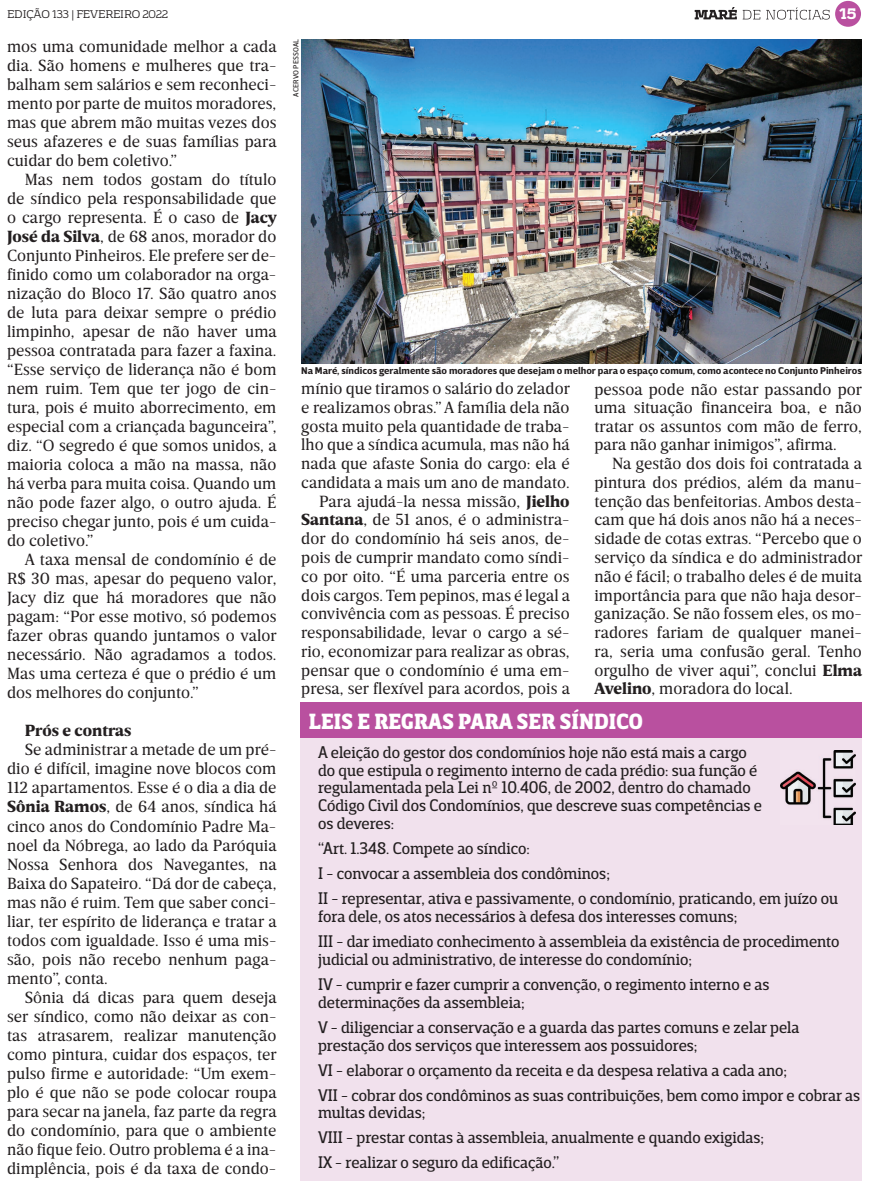
<style>
.page{position:relative;width:869px;height:1188px;background:#fff}
.page>*{position:absolute;margin:0;border:0;box-sizing:border-box;transform-origin:0 0}
.t1{font:900 21.25px "Breve Slab Title";letter-spacing:.01em;color:#fff}
.t2{font:16.5px/19px "Breve News";color:#231f20;text-align:justify}
.t3{font:900 16.5px "Breve News";color:#231f20}
.t4{font:16.25px/25px "Breve Slab Title";color:#231f20}
.t5{font:900 13.75px "Vezus Serif W01";color:#fff}
.t6{font:700 10px "Breve Sans Text";color:#231f20}
.t7{font:10px "Vezus Serif W01";color:#231f20}
.t8{font:7.5px "Breve Sans Text";letter-spacing:.01em;color:#231f20}
.s1{font-weight:900}
</style>
<div class="page">
<div style="left:300px;top:726px;width:561px;height:454px;background:#f1e1ed"></div>
<img style="left:301px;top:39px;width:560px;height:324px">
<div style="left:300px;top:702px;width:561px;height:35px;background:#b9509f"></div>
<img style="left:780px;top:750px;width:75px;height:74px">
<svg style="left:694px;top:7px;width:42px;height:12px"></svg>
<svg style="left:742px;top:7px;width:87px;height:13px"></svg>
<div style="left:834px;top:1px;width:26px;height:26px;background:#b9509f;border-radius:50%"></div>
<p class="t7" style="left:7px;top:8px;width:162px">EDIÇÃO 133 | FEVEREIRO 2022</p>
<p class="t5" style="left:839px;top:4px;width:19px">15</p>
<p class="t2" style="left:7px;top:37px;width:271px">mos uma comunidade melhor a cada dia. São homens e mulheres que tra&shy;balham sem salários e sem reconheci&shy;mento por parte de muitos moradores, mas que abrem mão muitas vezes dos seus afazeres e de suas famílias para cuidar do bem coletivo.”</p>
<p class="t2" style="left:7px;top:170px;width:271px;text-indent:18px">Mas nem todos gostam do título de síndico pela responsabilidade que o cargo representa. É o caso de <span class="s1">Jacy José da Silva</span>, de 68 anos, morador do Conjunto Pinheiros. Ele prefere ser de&shy;finido como um colaborador na orga&shy;nização do Bloco 17. São quatro anos de luta para deixar sempre o prédio limpinho, apesar de não haver uma pessoa contratada para fazer a faxina. “Esse serviço de liderança não é bom nem ruim. Tem que ter jogo de cin&shy;tura, pois é muito aborrecimento, em especial com a criançada bagunceira”, diz. “O segredo é que somos unidos, a maioria coloca a mão na massa, não há verba para muita coisa. Quando um não pode fazer algo, o outro ajuda. É preciso chegar junto, pois é um cuida&shy;do coletivo.”</p>
<p class="t2" style="left:7px;top:550px;width:271px;text-indent:18px">A taxa mensal de condomínio é de R$ 30 mas, apesar do pequeno valor, Jacy diz que há moradores que não pagam: “Por esse motivo, só podemos fazer obras quando juntamos o valor necessário. Não agradamos a todos.<br>Mas uma certeza é que o prédio é um dos melhores do conjunto.”</p>
<p class="t3" style="left:25px;top:721px;width:108px">Prós e contras</p>
<p class="t2" style="left:7px;top:740px;width:271px;text-indent:18px">Se administrar a metade de um pré&shy;dio é difícil, imagine nove blocos com 112 apartamentos. Esse é o dia a dia de <span class="s1">Sônia Ramos</span>, de 64 anos, síndica há cinco anos do Condomínio Padre Ma&shy;noel da Nóbrega, ao lado da Paróquia Nossa Senhora dos Navegantes, na Baixa do Sapateiro. “Dá dor de cabeça, mas não é ruim. Tem que saber conci&shy;liar, ter espírito de liderança e tratar a todos com igualdade. Isso é uma mis&shy;são, pois não recebo nenhum paga&shy;mento”, conta.</p>
<p class="t2" style="left:7px;top:987px;width:271px;text-indent:18px">Sônia dá dicas para quem deseja ser síndico, como não deixar as con&shy;tas atrasarem, realizar manutenção como pintura, cuidar dos espaços, ter pulso firme e autoridade: “Um exem&shy;plo é que não se pode colocar roupa para secar na janela, faz parte da regra do condomínio, para que o ambiente não fique feio. Outro problema é a ina&shy;dimplência, pois é da taxa de condo-</p>
<p class="t8" style="left:291px;top:97px;width:59px;rotate:-90deg">ACERVO PESSOAL</p>
<p class="t6" style="left:301px;top:365px;width:562px">Na Maré, síndicos geralmente são moradores que desejam o melhor para o espaço comum, como acontece no Conjunto Pinheiros</p>
<p class="t2" style="left:301px;top:379px;width:270px;text-align:right">mínio que tiramos o salário do zelador e realizamos obras.” A família dela não gosta muito pela quantidade de traba&shy;lho que a síndica acumula, mas não há nada que afaste Sonia do cargo: ela é candidata a mais um ano de mandato.<br>Para ajudá-la nessa missão, <span class="s1">Jielho Santana</span>, de 51 anos, é o administra&shy;dor do condomínio há seis anos, de&shy;pois de cumprir mandato como síndi&shy;co por oito. “É uma parceria entre os dois cargos. Tem pepinos, mas é legal a convivência com as pessoas. É preciso responsabilidade, levar o cargo a sé&shy;rio, economizar para realizar as obras, pensar que o condomínio é uma em&shy;presa, ser flexível para acordos, pois a</p>
<p class="t2" style="left:594px;top:380px;width:269px;line-height:18.6px">pessoa pode não estar passando por uma situação financeira boa, e não tratar os assuntos com mão de ferro, para não ganhar inimigos”, afirma.</p>
<p class="t2" style="left:594px;top:454px;width:269px;text-indent:18px">Na gestão dos dois foi contratada a pintura dos prédios, além da manu&shy;tenção das benfeitorias. Ambos desta&shy;cam que há dois anos não há a neces&shy;sidade de cotas extras. “Percebo que o serviço da síndica e do administrador não é fácil; o trabalho deles é de muita importância para que não haja desor&shy;ganização. Se não fossem eles, os mo&shy;radores fariam de qualquer manei&shy;ra, seria uma confusão geral. Tenho orgulho de viver aqui”, conclui <span class="s1">Elma Avelino</span>, moradora do local.</p>
<p class="t1" style="left:309px;top:709px;width:335px">LEIS E REGRAS PARA SER SÍNDICO</p>
<p class="t4" style="left:318px;top:742px;width:445px;line-height:17.9px">A eleição do gestor dos condomínios hoje não está mais a cargo do que estipula o regimento interno de cada prédio: sua função é regulamentada pela Lei nº 10.406, de 2002, dentro do chamado Código Civil dos Condomínios, que descreve suas competências e os deveres:</p>
<p class="t4" style="left:318px;top:835px;width:521px">“Art. 1.348. Compete ao síndico:<br>I - convocar a assembleia dos condôminos;<br>II - representar, ativa e passivamente, o condomínio, praticando, em juízo ou</p>
<p class="t4" style="left:318px;top:903px;width:523px">fora dele, os atos necessários à defesa dos interesses comuns;<br>III - dar imediato conhecimento à assembleia da existência de procedimento</p>
<p class="t4" style="left:318px;top:946px;width:452px">judicial ou administrativo, de interesse do condomínio;<br>IV - cumprir e fazer cumprir a convenção, o regimento interno e as</p>
<p class="t4" style="left:318px;top:989px;width:482px">determinações da assembleia;<br>V - diligenciar a conservação e a guarda das partes comuns e zelar pela</p>
<p class="t4" style="left:318px;top:1032px;width:543px">prestação dos serviços que interessem aos possuidores;<br>VI - elaborar o orçamento da receita e da despesa relativa a cada ano;<br>VII - cobrar dos condôminos as suas contribuições, bem como impor e cobrar as</p>
<p class="t4" style="left:318px;top:1099px;width:447px">multas devidas;<br>VIII - prestar contas à assembleia, anualmente e quando exigidas;<br>IX - realizar o seguro da edificação.”</p>
</div>
